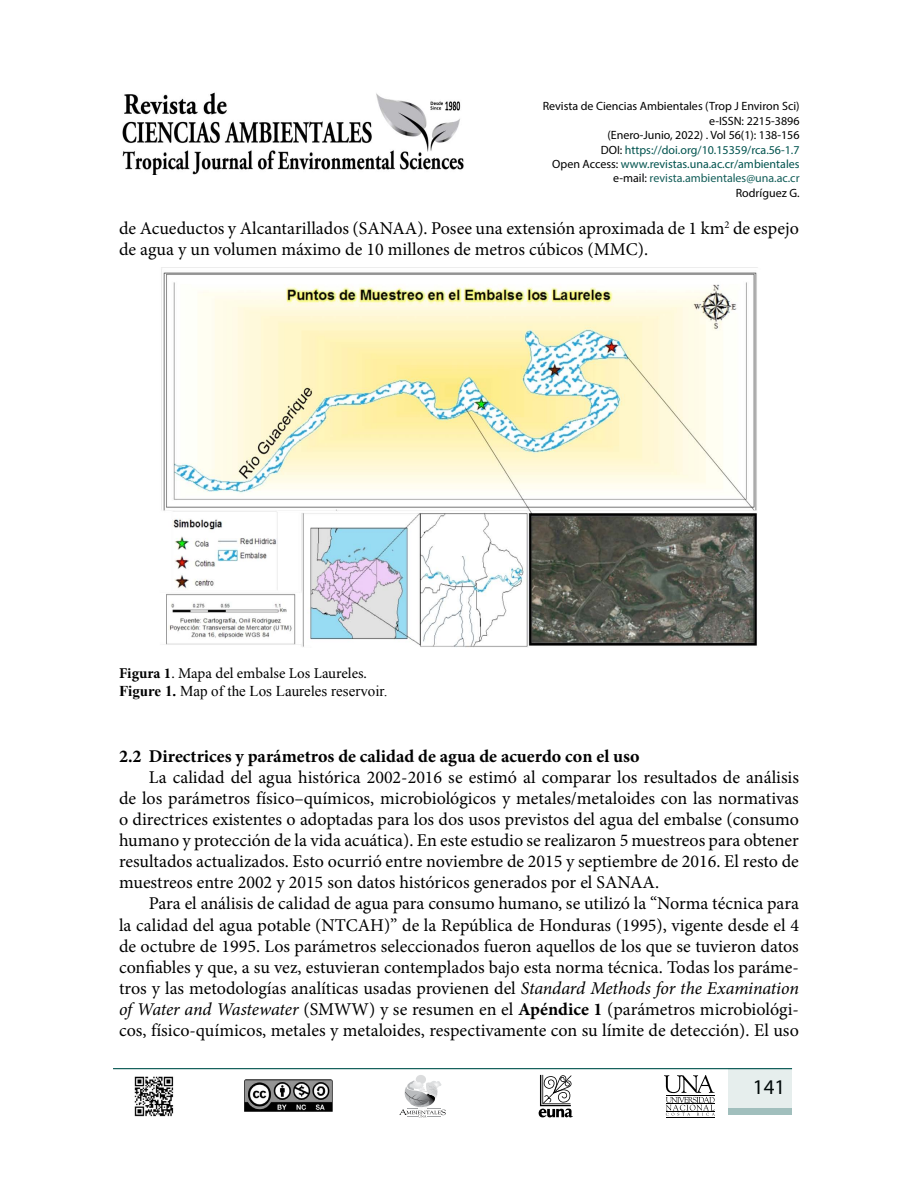
<style>
.page{position:relative;width:918px;height:1188px;background:#fff}
.page>*{position:absolute;margin:0;border:0;box-sizing:border-box;transform-origin:0 0}
.t1{font:21px "Myriad Pro";color:#000}
.t2{font:18px/21px "Minion Pro";color:#000;text-align:justify}
.t3{font:700 18px "Minion Pro";color:#000}
.t4{font:15px "Times New Roman";color:#000}
.t5{font:15px "Minion Pro";color:#000}
.t6{font:12px/14.4px "Myriad Pro";color:#000;text-align:right}
.s1{color:#00534e}
.s2{color:#135e59}
.s3{font-weight:700}
.s4{font-style:italic}
</style>
<div class="page">
<svg style="left:539px;top:1075px;width:34px;height:42px"></svg>
<div style="left:416px;top:1075px;width:10px;height:9px;background:#dbdcdd;border-radius:50%"></div>
<svg style="left:399px;top:1081px;width:47px;height:36px"></svg>
<hr style="left:666px;top:1117px;width:48px;height:1px;background:#000">
<svg style="left:664px;top:1075px;width:51px;height:41px"></svg>
<hr style="left:113px;top:1068px;width:679px;height:1px;background:#00534e">
<div style="left:729px;top:1068px;width:63px;height:46px;background:#e6eeed"></div>
<div style="left:729px;top:1108px;width:63px;height:6px;background:#a1bfbd"></div>
<img style="left:244px;top:1080px;width:89px;height:31px">
<img style="left:134px;top:1076px;width:40px;height:41px">
<img style="left:122px;top:92px;width:342px;height:83px">
<img style="left:161px;top:267px;width:597px;height:380px">
<p class="t6" style="left:543px;top:99px;width:258px">Revista de Ciencias Ambientales (Trop J Environ Sci) e-ISSN: 2215-3896<br>(Enero-Junio, 2022) . Vol 56(1): 138-156<br>DOI: <span class="s1">https://doi.org/10.15359/rca.56-1.7<br></span>Open Access: <span class="s1">www.revistas.una.ac.cr/ambientales </span>e-mail: <span class="s2">revista.ambientales@una.ac.cr<br></span>Rodríguez G.</p>
<p class="t2" style="left:119px;top:218px;width:681px">de Acueductos y Alcantarillados (SANAA). Posee una extensión aproximada de 1 km<sup>2</sup> de espejo de agua y un volumen máximo de 10 millones de metros cúbicos (MMC).</p>
<p class="t5" style="left:119px;top:663px;width:250px"><span class="s3">Figura 1</span>. Mapa del embalse Los Laureles.</p>
<p class="t4" style="left:119px;top:681px;width:270px"><span class="s3">Figure 1.</span> Map of the Los Laureles reservoir.</p>
<p class="t3" style="left:119px;top:744px;width:522px">2.2 Directrices y parámetros de calidad de agua de acuerdo con el uso</p>
<p class="t2" style="left:119px;top:767px;width:681px;text-indent:30px">La calidad del agua histórica 2002-2016 se estimó al comparar los resultados de análisis de los parámetros físico–químicos, microbiológicos y metales/metaloides con las normativas o directrices existentes o adoptadas para los dos usos previstos del agua del embalse (consumo humano y protección de la vida acuática). En este estudio se realizaron 5 muestreos para obtener resultados actualizados. Esto ocurrió entre noviembre de 2015 y septiembre de 2016. El resto de muestreos entre 2002 y 2015 son datos históricos generados por el SANAA.</p>
<p class="t2" style="left:119px;top:893px;width:681px;text-indent:30px">Para el análisis de calidad de agua para consumo humano, se utilizó la “Norma técnica para la calidad del agua potable (NTCAH)” de la República de Honduras (1995), vigente desde el 4 de octubre de 1995. Los parámetros seleccionados fueron aquellos de los que se tuvieron datos confiables y que, a su vez, estuvieran contemplados bajo esta norma técnica. Todas los paráme&shy;tros y las metodologías analíticas usadas provienen del <span class="s4">Standard Methods for the Examination of Water and Wastewater</span> (SMWW) y se resumen en el <span class="s3">Apéndice 1</span> (parámetros microbiológi&shy;cos, físico-químicos, metales y metaloides, respectivamente con su límite de detección). El uso</p>
<p class="t1" style="left:753px;top:1074px;width:34px">141</p>
</div>
